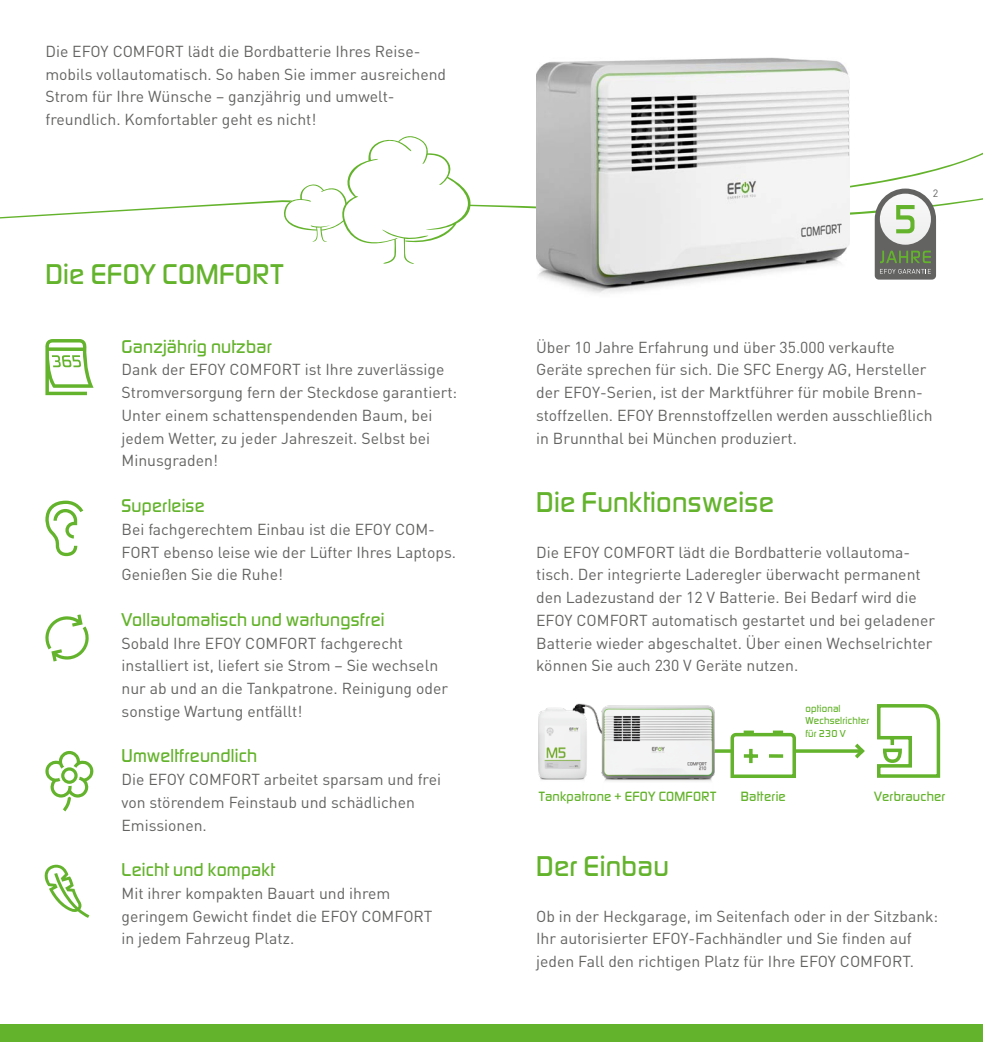
<style>
.page{position:relative;width:983px;height:1042px;background:#fff}
.page>*{position:absolute;margin:0;border:0;box-sizing:border-box;transform-origin:0 0}
.t1{font:500 29.75px "Digital Sans EF";letter-spacing:.01em;color:#64b32c}
.t2{font:500 19.25px "Digital Sans EF";letter-spacing:.01em;color:#64b32c}
.t3{font:15.75px/22.8px "DIN Pro";color:#636362}
.t4{font:500 14px "Digital Sans EF";letter-spacing:.015em;color:#64b32c}
.t5{font:500 10.5px/12.2px "Digital Sans EF";letter-spacing:.015em;color:#64b32c}
.t6{font:10.5px "DIN Pro";color:#636362}
</style>
<div class="page">
<div style="left:0;top:1024px;width:982px;height:18px;background:#64b32c"></div>
<svg style="left:730px;top:704px;width:211px;height:74px"></svg>
<img style="left:538px;top:703px;width:192px;height:78px">
<svg style="left:44px;top:864px;width:45px;height:54px"></svg>
<svg style="left:45px;top:339px;width:48px;height:56px"></svg>
<svg style="left:45px;top:501px;width:38px;height:55px"></svg>
<svg style="left:45px;top:751px;width:49px;height:60px"></svg>
<svg style="left:45px;top:614px;width:44px;height:47px"></svg>
<svg style="left:0;top:101px;width:982px;height:177px"></svg>
<img style="left:536px;top:57px;width:313px;height:236px">
<svg style="left:874px;top:189px;width:61px;height:91px"></svg>
<p class="t3" style="left:45px;top:39px;width:402px">Die EFOY COMFORT lädt die Bordbatterie Ihres Reise&shy;mobils vollautomatisch. So haben Sie immer ausreichend Strom für Ihre Wünsche – ganzjährig und umwelt&shy;freundlich. Komfortabler geht es nicht!</p>
<h1 class="t1" style="left:45px;top:257px;width:239px">Die EFOY COMFORT</h1>
<p class="t2" style="left:121px;top:335px;width:151px">Ganzjährig nutzbar</p>
<p class="t3" style="left:121px;top:358px;width:337px">Dank der EFOY COMFORT ist Ihre zuverlässige Stromversorgung fern der Steckdose garantiert:<br>Unter einem schattenspendenden Baum, bei jedem Wetter, zu jeder Jahreszeit. Selbst bei Minusgraden!</p>
<p class="t2" style="left:121px;top:494px;width:84px">Superleise</p>
<p class="t3" style="left:121px;top:517px;width:336px">Bei fachgerechtem Einbau ist die EFOY COM-<br>FORT ebenso leise wie der Lüfter Ihres Laptops.<br>Genießen Sie die Ruhe!</p>
<p class="t2" style="left:121px;top:608px;width:264px">Vollautomatisch und wartungsfrei</p>
<p class="t3" style="left:121px;top:631px;width:328px">Sobald Ihre EFOY COMFORT fachgerecht installiert ist, liefert sie Strom – Sie wechseln nur ab und an die Tankpatrone. Reinigung oder sonstige Wartung entfällt!</p>
<p class="t2" style="left:121px;top:744px;width:137px">Umweltfreundlich</p>
<p class="t3" style="left:121px;top:767px;width:321px">Die EFOY COMFORT arbeitet sparsam und frei von störendem Feinstaub und schädlichen<br>Emissionen.</p>
<p class="t2" style="left:121px;top:858px;width:155px">Leicht und kompakt</p>
<p class="t3" style="left:121px;top:881px;width:312px">Mit ihrer kompakten Bauart und ihrem geringem Gewicht findet die EFOY COMFORT in jedem Fahrzeug Platz.</p>
<p class="t6" style="left:932px;top:186px;width:7px">2</p>
<p class="t3" style="left:536px;top:335px;width:398px">Über 10 Jahre Erfahrung und über 35.000 verkaufte Geräte sprechen für sich. Die SFC Energy AG, Hersteller der EFOY-Serien, ist der Marktführer für mobile Brenn&shy;stoffzellen. EFOY Brennstoffzellen werden ausschließlich in Brunnthal bei München produziert.</p>
<h1 class="t1" style="left:536px;top:484px;width:239px">Die Funktionsweise</h1>
<p class="t3" style="left:536px;top:540px;width:400px">Die EFOY COMFORT lädt die Bordbatterie vollautoma&shy;tisch. Der integrierte Laderegler überwacht permanent den Ladezustand der 12 V Batterie. Bei Bedarf wird die EFOY COMFORT automatisch gestartet und bei geladener Batterie wieder abgeschaltet. Über einen Wechselrichter können Sie auch 230 V Geräte nutzen.</p>
<p class="t5" style="left:805px;top:702px;width:65px">optional<br>Wechselrichter für 230 V</p>
<p class="t4" style="left:538px;top:788px;width:179px">Tankpatrone + EFOY COMFORT</p>
<p class="t4" style="left:740px;top:788px;width:46px">Batterie</p>
<p class="t4" style="left:874px;top:788px;width:72px">Verbraucher</p>
<h1 class="t1" style="left:536px;top:848px;width:134px">Der Einbau</h1>
<p class="t3" style="left:536px;top:904px;width:403px">Ob in der Heckgarage, im Seitenfach oder in der Sitzbank:<br>Ihr autorisierter EFOY-Fachhändler und Sie finden auf jeden Fall den richtigen Platz für Ihre EFOY COMFORT.</p>
</div>
